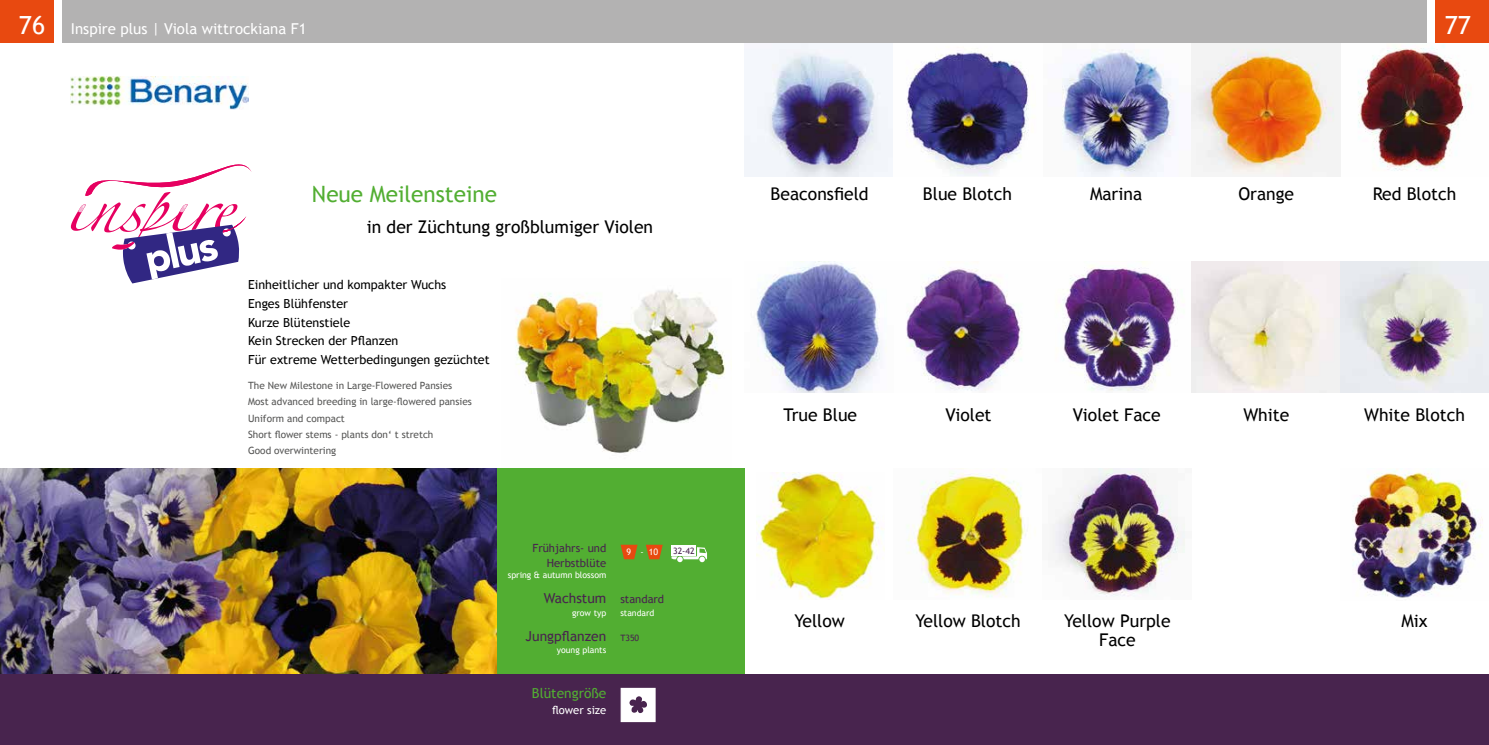
<style>
.page{position:relative;width:1489px;height:745px;background:#fff}
.page>*{position:absolute;margin:0;border:0;box-sizing:border-box;transform-origin:0 0}
.t1{font:22.5px "Trebuchet MS";color:#52ae32}
.t2{font:17.5px/18.8px "Trebuchet MS";color:#000;text-align:center}
.t3{font:15px "Trebuchet MS";color:#fff}
.t4{font:13.75px "Trebuchet MS";color:#48244e}
.t5{font:13.75px "Trebuchet MS";color:#52ae32}
.t6{font:12.5px/18.8px "Trebuchet MS";color:#000}
.t7{font:11.25px/15px "Trebuchet MS";color:#48244e;text-align:right}
.t8{font:11.25px "Trebuchet MS";color:#fff}
.t9{font:10px/16.2px "Trebuchet MS";color:#575756}
.t10{font:8.88px "Trebuchet MS";color:#fff}
.t11{font:8.75px "Trebuchet MS";color:#fff}
.t12{font:8.75px "Trebuchet MS";color:#48244e}
.s1{font-size:25px}
.s2{font-family:"Corporate S"}
</style>
<div class="page">
<img style="left:1339px;top:43px;width:131px;height:133px">
<img style="left:744px;top:43px;width:149px;height:133px">
<img style="left:1062px;top:49px;width:112px;height:127px">
<img style="left:907px;top:48px;width:122px;height:128px">
<img style="left:1191px;top:43px;width:148px;height:133px">
<div style="left:1435px;top:0;width:53px;height:43px;background:#e84910"></div>
<div style="left:62px;top:0;width:1364px;height:43px;background:#b3b2b2"></div>
<div style="left:0;top:0;width:53px;height:43px;background:#e84910"></div>
<img style="left:515px;top:289px;width:210px;height:164px">
<div style="left:482px;top:468px;width:262px;height:218px;background:#52ae32"></div>
<img style="left:0;top:468px;width:496px;height:205px">
<div style="left:0;top:673px;width:1488px;height:71px;background:#48244e"></div>
<svg style="left:71px;top:164px;width:181px;height:119px"></svg>
<img style="left:756px;top:261px;width:732px;height:131px">
<img style="left:1352px;top:469px;width:131px;height:129px">
<img style="left:756px;top:472px;width:128px;height:127px">
<img style="left:907px;top:468px;width:278px;height:130px">
<div style="left:671px;top:544px;width:25px;height:11px;background:#fff"></div>
<svg style="left:671px;top:547px;width:36px;height:15px"></svg>
<svg style="left:620px;top:544px;width:17px;height:15px"></svg>
<svg style="left:646px;top:544px;width:16px;height:15px"></svg>
<div style="left:620px;top:687px;width:35px;height:34px;background:#fff;border:1px solid #fff"></div>
<svg style="left:629px;top:696px;width:18px;height:16px"></svg>
<img style="left:71px;top:76px;width:177px;height:33px">
<p class="t3" style="left:19px;top:20px;width:289px"><span class="s1">76</span> Inspire plus <span class="s2">|</span> Viola wittrockiana F1</p>
<p class="t1" style="left:312px;top:180px;width:186px">Neue Meilensteine</p>
<p class="t2" style="left:367px;top:217px;width:288px">in der Züchtung großblumiger Violen</p>
<p class="t6" style="left:248px;top:275px;width:243px">Einheitlicher und kompakter Wuchs<br>Enges Blühfenster<br>Kurze Blütenstiele<br>Kein Strecken der Pflanzen<br>Für extreme Wetterbedingungen gezüchtet</p>
<p class="t9" style="left:248px;top:377px;width:225px">The New Milestone in Large-Flowered Pansies Most advanced breeding in large-flowered pansies Uniform and compact<br>Short flower stems - plants don‘ t stretch<br>Good overwintering</p>
<p class="t7" style="left:532px;top:540px;width:75px">Frühjahrs- und<br>Herbstblüte</p>
<p class="t11" style="left:508px;top:569px;width:100px">spring &amp; autumn blossom</p>
<p class="t4" style="left:544px;top:590px;width:64px">Wachstum</p>
<p class="t11" style="left:572px;top:607px;width:36px">grow typ</p>
<p class="t4" style="left:525px;top:627px;width:82px">Jungpflanzen</p>
<p class="t11" style="left:557px;top:644px;width:51px">young plants</p>
<p class="t5" style="left:532px;top:684px;width:76px">Blütengröße</p>
<p class="t8" style="left:552px;top:703px;width:56px">flower size</p>
<p class="t10" style="left:626px;top:546px;width:33px">9 -10</p>
<p class="t12" style="left:673px;top:545px;width:23px">32-42</p>
<p class="t7" style="left:620px;top:591px;width:45px">standard</p>
<p class="t11" style="left:620px;top:607px;width:36px">standard</p>
<p class="t12" style="left:620px;top:632px;width:20px">T350</p>
<p class="t2" style="left:770px;top:185px;width:99px">Beaconsfield</p>
<p class="t2" style="left:922px;top:185px;width:91px">Blue Blotch</p>
<p class="t2" style="left:1089px;top:185px;width:54px">Marina</p>
<p class="t2" style="left:1238px;top:185px;width:57px">Orange</p>
<p class="t2" style="left:1372px;top:185px;width:85px">Red Blotch</p>
<p class="t2" style="left:783px;top:405px;width:75px">True Blue</p>
<p class="t2" style="left:945px;top:405px;width:47px">Violet</p>
<p class="t2" style="left:1072px;top:405px;width:89px">Violet Face</p>
<p class="t2" style="left:1243px;top:405px;width:47px">White</p>
<p class="t2" style="left:1363px;top:405px;width:102px">White Blotch</p>
<p class="t2" style="left:794px;top:611px;width:52px">Yellow</p>
<p class="t2" style="left:915px;top:611px;width:107px">Yellow Blotch</p>
<p class="t2" style="left:1401px;top:611px;width:28px">Mix</p>
<p class="t2" style="left:1064px;top:611px;width:108px">Yellow Purple<br>Face</p>
</div>
